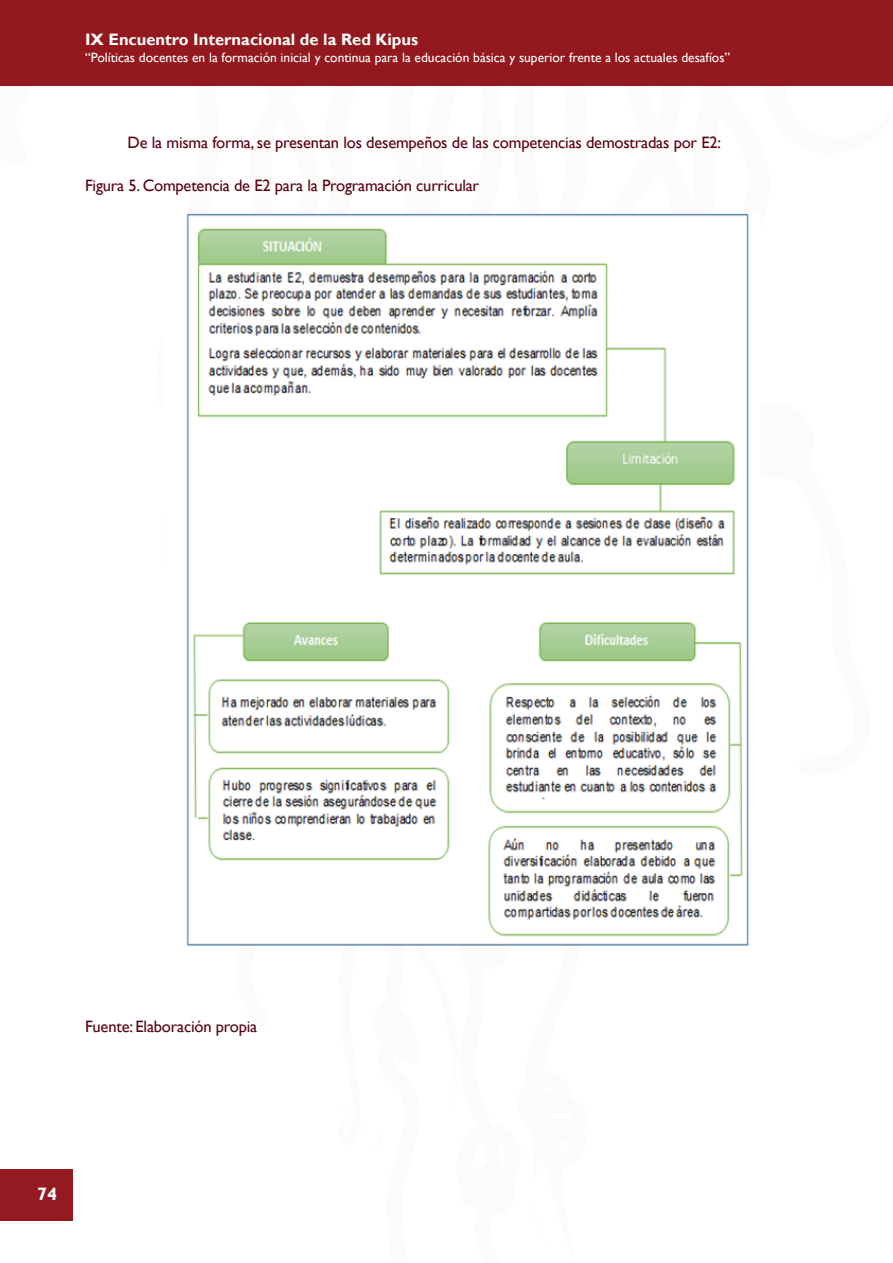
<style>
.page{position:relative;width:893px;height:1263px;background:#fff}
.page>*{position:absolute;margin:0;border:0;box-sizing:border-box;transform-origin:0 0}
.t1{font:700 18px "Gill Sans";color:#fff}
.TITULO_GRAFICO{font:16.5px "Gill Sans";letter-spacing:-.01em;color:#580312}
.PARRAFO_NORMAL{font:16.5px "Gill Sans";letter-spacing:-.01em;color:#580312}
.t2{font:700 16.5px "Gill Sans";color:#fff}
.t3{font:13.5px "Gill Sans";color:#fff}
</style>
<div class="page">
<img style="left:186px;top:214px;width:563px;height:732px">
<div style="left:0;top:1169px;width:72px;height:51px;background:#941920"></div>
<div style="left:0;top:0;width:893px;height:85px;background:#93191f"></div>
<p class="t2" style="left:85px;top:29px;width:335px">IX Encuentro Internacional de la Red Kipus</p>
<p class="t3" style="left:85px;top:50px;width:647px">“Políticas docentes en la formación inicial y continua para la educación básica y superior frente a los actuales desafíos”</p>
<p class="PARRAFO_NORMAL" style="left:128px;top:133px;width:595px">De la misma forma, se presentan los desempeños de las competencias demostradas por E2:</p>
<p class="TITULO_GRAFICO" style="left:85px;top:175px;width:396px">Figura 5. Competencia de E2 para la Programación curricular</p>
<p class="TITULO_GRAFICO" style="left:85px;top:1016px;width:174px">Fuente: Elaboración propia</p>
<h1 class="t1" style="left:37px;top:1183px;width:21px">74</h1>
</div>
